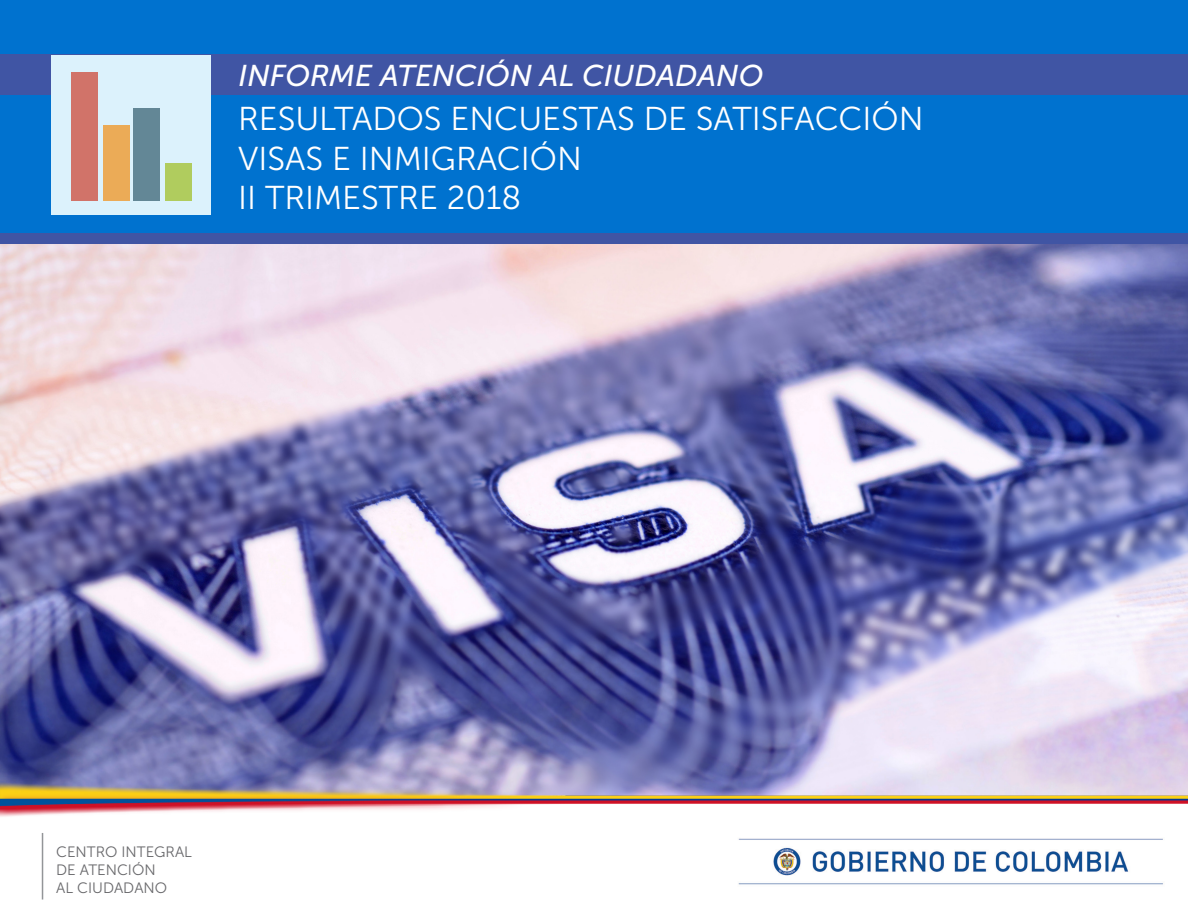
<style>
.page{position:relative;width:1188px;height:918px;background:#fff}
.page>*{position:absolute;margin:0;border:0;box-sizing:border-box;transform-origin:0 0}
.t1{font:33px "Museo Sans 300";color:#fff}
.t2{font:italic 30px "Museo Sans 500";color:#fff}
.t3{font:15px "Museo Sans 300";color:#67676a}
</style>
<div class="page">
<div style="left:0;top:0;width:1188px;height:264px;background:#0072cf"></div>
<img style="left:0;top:244px;width:1188px;height:522px">
<div style="left:0;top:54px;width:1188px;height:41px;background:#4055a4"></div>
<div style="left:52px;top:55px;width:159px;height:159px;background:#dcf2fc"></div>
<img style="left:0;top:766px;width:1188px;height:51px">
<div style="left:0;top:233px;width:1188px;height:11px;background:#4055a4"></div>
<hr style="left:42px;top:833px;width:1px;height:67px;background:#939598">
<div style="left:71px;top:73px;width:27px;height:128px;background:#d17369"></div>
<div style="left:103px;top:125px;width:26px;height:76px;background:#ebab57"></div>
<div style="left:133px;top:109px;width:27px;height:92px;background:#638796"></div>
<div style="left:165px;top:163px;width:26px;height:38px;background:#b0cc5e"></div>
<img style="left:730px;top:816px;width:442px;height:69px">
<p class="t2" style="left:239px;top:59px;width:526px">INFORME ATENCIÓN AL CIUDADANO</p>
<p class="t1" style="left:238px;top:101px;width:687px">RESULTADOS ENCUESTAS DE SATISFACCIÓN</p>
<p class="t1" style="left:238px;top:140px;width:345px">VISAS E INMIGRACIÓN</p>
<p class="t1" style="left:238px;top:180px;width:285px">II TRIMESTRE 2018</p>
<p class="t3" style="left:56px;top:844px;width:137px">CENTRO INTEGRAL</p>
<p class="t3" style="left:56px;top:862px;width:101px">DE ATENCIÓN</p>
<p class="t3" style="left:56px;top:880px;width:113px">AL CIUDADANO</p>
</div>
